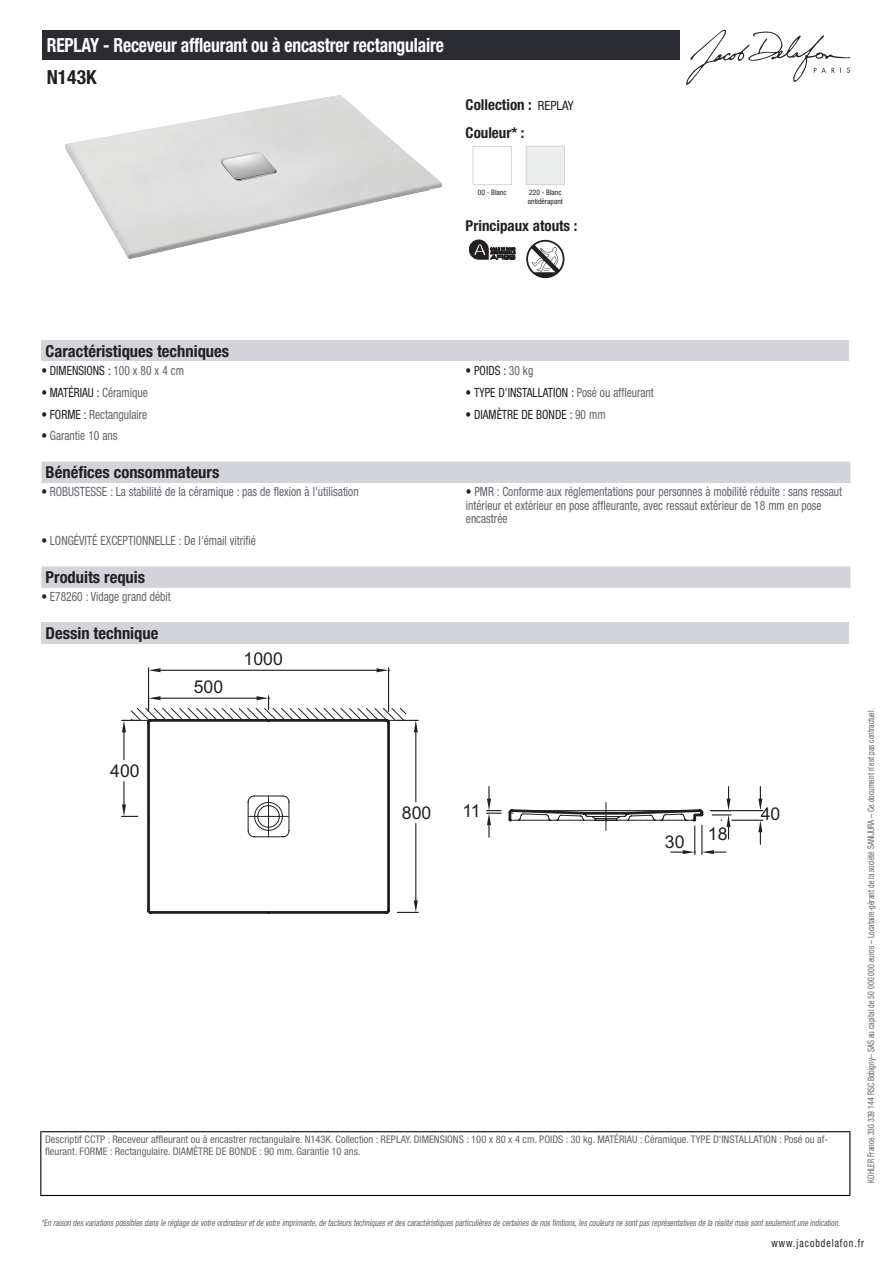
<style>
.page{position:relative;width:893px;height:1263px;background:#fff}
.page>*{position:absolute;margin:0;border:0;box-sizing:border-box;transform-origin:0 0}
.t1{font:700 condensed 19.5px "Helvetica Neue LT Std";letter-spacing:-.01em;color:#fff;scale:.9 1}
.t2{font:700 condensed 19.5px "Helvetica Neue LT Std";color:#231f20}
.t3{font:17.7px "Arial";color:#231f20}
.t4{font:700 condensed 16.5px "Helvetica Neue LT Std";color:#231f20}
.t5{font:700 condensed 15px/27.8px "Helvetica Neue LT Std";color:#231f20}
.t6{font:condensed 12.75px/13.5px "Helvetica Neue LT Std";color:#626568;scale:.9 1}
.t7{font:condensed 12.75px "Helvetica Neue LT Std";color:#231f20;scale:.9 1}
.t8{font:condensed 11.25px "Helvetica Neue LT Std";letter-spacing:.1em;color:#231f20;scale:.87 1}
.t9{font:condensed 10.5px/12px "Helvetica Neue LT Std";color:#626568}
.t10{font:italic condensed 9px "Helvetica Neue LT Std";color:#626568;scale:.87 1}
.t11{font:condensed 9px "Helvetica Neue LT Std";color:#626568;scale:.87 1}
.t12{font:condensed 7.5px/9px "Helvetica Neue LT Std";color:#231f20}
.s1{font-weight:400;font-size:12.75px}
.s2{color:#626568}
.s3{color:#231f20}
</style>
<div class="page">
<svg style="left:686px;top:30px;width:164px;height:55px"></svg>
<img style="left:65px;top:95px;width:377px;height:164px">
<div style="left:473px;top:146px;width:39px;height:39px;border:1px solid #d3d4da"></div>
<div style="left:526px;top:146px;width:39px;height:39px;border:1px solid #d3d4da"></div>
<svg style="left:469px;top:240px;width:46px;height:19px"></svg>
<svg style="left:526px;top:240px;width:38px;height:38px"></svg>
<div style="left:41px;top:340px;width:808px;height:21px;background:#d3d4da"></div>
<div style="left:41px;top:462px;width:809px;height:21px;background:#d3d4da"></div>
<div style="left:41px;top:566px;width:809px;height:22px;background:#d3d4da"></div>
<div style="left:41px;top:622px;width:808px;height:22px;background:#d3d4da"></div>
<svg style="left:147px;top:719px;width:556px;height:195px"></svg>
<hr style="left:148px;top:668px;width:1px;height:43px;background:#231f20">
<hr style="left:388px;top:668px;width:1px;height:43px;background:#231f20">
<hr style="left:161px;top:670px;width:216px;height:1px;background:#231f20">
<svg style="left:149px;top:668px;width:12px;height:4px"></svg>
<svg style="left:377px;top:668px;width:13px;height:4px"></svg>
<hr style="left:123px;top:781px;width:2px;height:23px;background:#231f20">
<hr style="left:123px;top:732px;width:2px;height:28px;background:#231f20">
<svg style="left:122px;top:804px;width:16px;height:13px"></svg>
<hr style="left:415px;top:732px;width:1px;height:70px;background:#231f20">
<hr style="left:415px;top:824px;width:1px;height:76px;background:#231f20">
<svg style="left:122px;top:696px;width:296px;height:36px"></svg>
<svg style="left:397px;top:900px;width:21px;height:13px"></svg>
<hr style="left:732px;top:820px;width:31px;height:1px;background:#231f20">
<hr style="left:711px;top:810px;width:52px;height:1px;background:#231f20">
<svg style="left:758px;top:820px;width:4px;height:24px"></svg>
<svg style="left:758px;top:787px;width:4px;height:23px"></svg>
<svg style="left:487px;top:787px;width:14px;height:50px"></svg>
<svg style="left:671px;top:787px;width:60px;height:67px"></svg>
<div style="left:43px;top:30px;width:637px;height:30px;background:#2a2c32"></div>
<hr style="left:40px;top:1131px;width:810px;height:1px;background:#040503">
<hr style="left:40px;top:1132px;width:1px;height:63px;background:#040503">
<hr style="left:849px;top:1132px;width:1px;height:63px;background:#040503">
<hr style="left:40px;top:1195px;width:810px;height:1px;background:#040503">
<h1 class="t1" style="left:47px;top:33px;width:443px">REPLAY - Receveur affleurant ou à encastrer rectangulaire</h1>
<h1 class="t2" style="left:47px;top:65px;width:51px">N143K</h1>
<p class="t5" style="left:466px;top:90px;width:110px">Collection : <span class="s1">REPLAY<br></span>Couleur* :</p>
<p class="t12" style="left:478px;top:187px;width:30px">00 - Blanc</p>
<p class="t12" style="left:528px;top:187px;width:36px">220 - Blanc antidérapant</p>
<p class="t5" style="left:466px;top:212px;width:113px">Principaux atouts :</p>
<p class="t4" style="left:46px;top:341px;width:185px">Caractéristiques techniques</p>
<p class="t7" style="left:41px;top:363px;width:160px">• DIMENSIONS : <span class="s2">100 x 80 x 4 cm</span></p>
<p class="t7" style="left:466px;top:363px;width:77px">• POIDS : <span class="s2">30 kg</span></p>
<p class="t7" style="left:41px;top:385px;width:120px">• MATÉRIAU : <span class="s2">Céramique</span></p>
<p class="t7" style="left:466px;top:385px;width:211px">• TYPE D'INSTALLATION : <span class="s2">Posé ou affleurant</span></p>
<p class="t6" style="left:41px;top:407px;width:119px"><span class="s3">• FORME :</span> Rectangulaire</p>
<p class="t7" style="left:466px;top:407px;width:157px">• DIAMÈTRE DE BONDE : <span class="s2">90 mm</span></p>
<p class="t6" style="left:41px;top:429px;width:86px"><span class="s3">•</span> Garantie 10 ans</p>
<p class="t4" style="left:46px;top:462px;width:175px">Bénéfices consommateurs</p>
<p class="t6" style="left:41px;top:485px;width:354px"><span class="s3">•</span> ROBUSTESSE : La stabilité de la céramique : pas de flexion à l'utilisation</p>
<p class="t6" style="left:466px;top:485px;width:420px"><span class="s3">•</span> PMR : Conforme aux réglementations pour personnes à mobilité réduite : sans ressaut intérieur et extérieur en pose affleurante, avec ressaut extérieur de 18 mm en pose encastrée</p>
<p class="t6" style="left:41px;top:534px;width:240px"><span class="s3">•</span> LONGÉVITÉ EXCEPTIONNELLE : De l'émail vitrifié</p>
<p class="t4" style="left:46px;top:567px;width:101px">Produits requis</p>
<p class="t6" style="left:41px;top:590px;width:145px"><span class="s3">•</span> E78260 : Vidage grand débit</p>
<p class="t4" style="left:46px;top:623px;width:114px">Dessin technique</p>
<h2 class="t3" style="left:244px;top:647px;width:41px">1000</h2>
<h2 class="t3" style="left:194px;top:675px;width:31px">500</h2>
<h2 class="t3" style="left:110px;top:759px;width:31px">400</h2>
<h2 class="t3" style="left:402px;top:801px;width:31px">800</h2>
<h2 class="t3" style="left:462px;top:799px;width:20px">11</h2>
<h2 class="t3" style="left:761px;top:802px;width:21px">40</h2>
<h2 class="t3" style="left:665px;top:830px;width:21px">30</h2>
<h2 class="t3" style="left:708px;top:822px;width:21px">18</h2>
<p class="t9" style="left:45px;top:1134px;width:784px">Descriptif CCTP : Receveur affleurant ou à encastrer rectangulaire. N143K. Collection : REPLAY. DIMENSIONS : 100 x 80 x 4 cm. POIDS : 30 kg. MATÉRIAU : Céramique. TYPE D'INSTALLATION : Posé ou af&shy;fleurant. FORME : Rectangulaire. DIAMÈTRE DE BONDE : 90 mm. Garantie 10 ans.</p>
<p class="t11" style="left:866px;top:1183px;width:547px;rotate:-90deg">KOHLER France 330 339 144 RSC Bobigny– SAS au capital de 50 000 000 euros – Locataire-gérant de la société SANIJURA – Ce document n’est pas contractuel.</p>
<p class="t10" style="left:41px;top:1217px;width:922px">*En raison desvariationspossiblesdansle réglage de votre ordinateuretde votre imprimante,de facteurstechniquesetdescaractéristiquesparticulièresde certainesde nosfinitions,lescouleursne sontpasreprésentativesde la réalité maissontseulementune indication.</p>
<p class="t8" style="left:772px;top:1237px;width:108px">www.jacobdelafon.fr</p>
</div>
